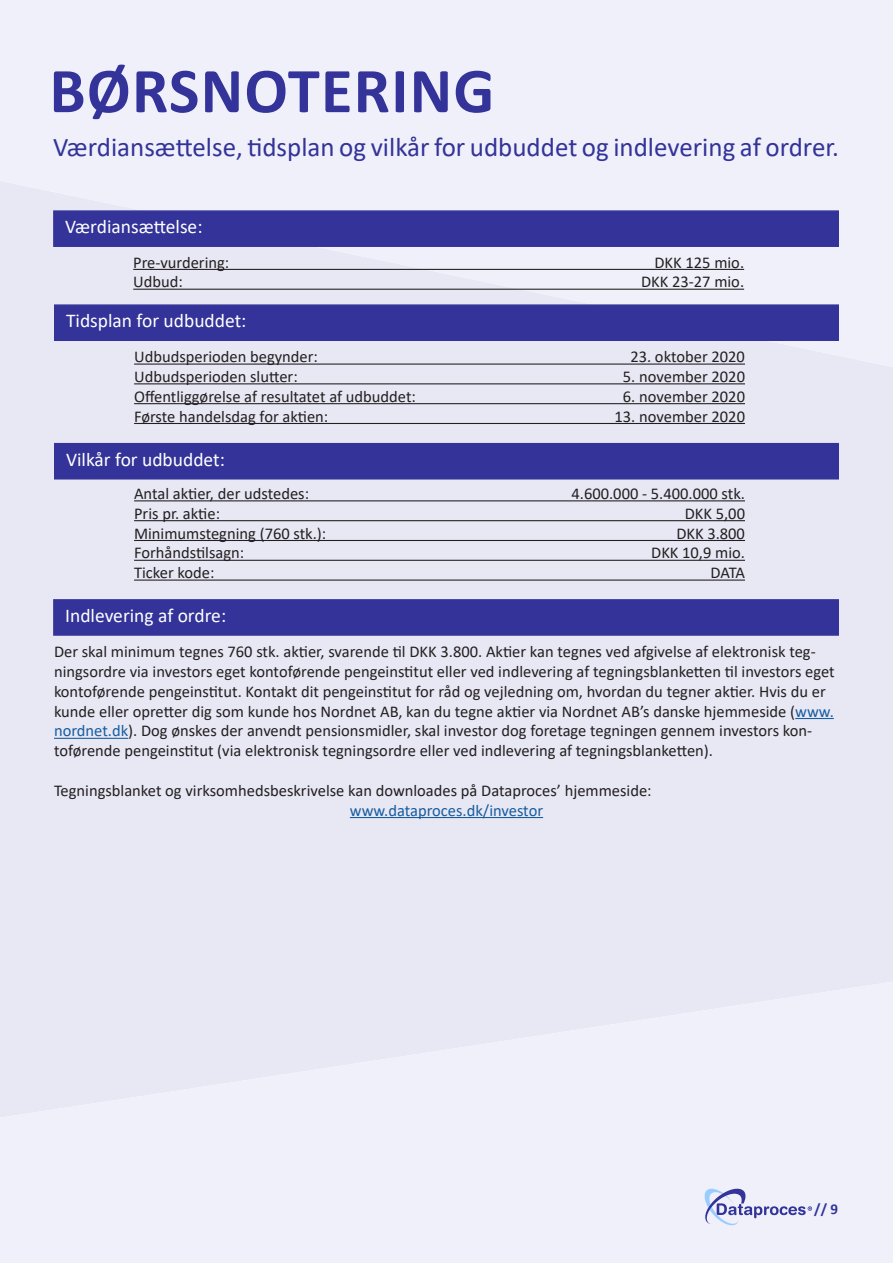
<style>
.page{position:relative;width:893px;height:1263px;background:#fff}
.page>*{position:absolute;margin:0;border:0;box-sizing:border-box;transform-origin:0 0}
.Hvid_overskrift_1{font:700 64.5px "Calibri";letter-spacing:.02em;color:#339}
.Mørk_blå_overskrift{font:27px "Calibri";color:#339}
.t1{font:19.5px "Calibri";color:#fff}
.t2{font:16.5px/19.8px "Calibri";color:#231f20}
.t3{font:16.5px "Calibri";color:#175d9e}
.Mørk_blå_overskrift-2{font:700 15px "Calibri";color:#339}
.s1{color:#175d9e}
</style>
<div class="page">
<div style="left:0;top:367px;width:893px;height:614px;background:#e8e8f5"></div>
<div style="left:0;top:0;width:893px;height:367px;background:#f0f0fa"></div>
<div style="left:0;top:981px;width:893px;height:282px;background:#f0f0fa"></div>
<hr style="left:133px;top:269px;width:611px;height:1px;background:#231f20">
<hr style="left:133px;top:289px;width:611px;height:1px;background:#231f20">
<hr style="left:134px;top:363px;width:611px;height:2px;background:#231f20">
<hr style="left:134px;top:383px;width:611px;height:1px;background:#231f20">
<hr style="left:134px;top:403px;width:611px;height:1px;background:#231f20">
<hr style="left:134px;top:423px;width:611px;height:1px;background:#231f20">
<hr style="left:134px;top:500px;width:611px;height:1px;background:#231f20">
<hr style="left:134px;top:520px;width:611px;height:1px;background:#231f20">
<hr style="left:134px;top:540px;width:611px;height:1px;background:#231f20">
<hr style="left:134px;top:560px;width:611px;height:1px;background:#231f20">
<hr style="left:134px;top:579px;width:611px;height:2px;background:#231f20">
<hr style="left:795px;top:718px;width:39px;height:1px;background:#175d9e">
<hr style="left:54px;top:738px;width:74px;height:1px;background:#175d9e">
<hr style="left:350px;top:817px;width:193px;height:1px;background:#175d9e">
<svg style="left:705px;top:1189px;width:107px;height:36px"></svg>
<div style="left:54px;top:304px;width:785px;height:37px;background:#339;border:2px solid #339"></div>
<div style="left:54px;top:443px;width:785px;height:36px;background:#339"></div>
<div style="left:53px;top:599px;width:786px;height:37px;background:#339;border:2px solid #339"></div>
<div style="left:53px;top:210px;width:786px;height:37px;background:#339;border:2px solid #339"></div>
<p class="Hvid_overskrift_1" style="left:49px;top:45px;width:447px">BØRSNOTERING</p>
<p class="Mørk_blå_overskrift" style="left:53px;top:128px;width:787px">Værdiansættelse, tidsplan og vilkår for udbuddet og indlevering af ordrer.</p>
<p class="t1" style="left:65px;top:213px;width:139px">Værdiansættelse:</p>
<p class="t2" style="left:133px;top:252px;width:98px">Pre-vurdering:</p>
<p class="t2" style="left:654px;top:252px;width:91px">DKK 125 mio.</p>
<p class="t2" style="left:133px;top:272px;width:51px">Udbud:</p>
<p class="t2" style="left:641px;top:272px;width:105px">DKK 23-27 mio.</p>
<p class="t1" style="left:66px;top:307px;width:182px">Tidsplan for udbuddet:</p>
<p class="t2" style="left:134px;top:346px;width:185px">Udbudsperioden begynder:</p>
<p class="t2" style="left:630px;top:346px;width:116px">23. oktober 2020</p>
<p class="t2" style="left:134px;top:366px;width:165px">Udbudsperioden slutter:</p>
<p class="t2" style="left:623px;top:366px;width:124px">5. november 2020</p>
<p class="t2" style="left:134px;top:386px;width:283px">Offentliggørelse af resultatet af udbuddet:</p>
<p class="t2" style="left:623px;top:386px;width:124px">6. november 2020</p>
<p class="t2" style="left:134px;top:406px;width:196px">Første handelsdag for aktien:</p>
<p class="t2" style="left:615px;top:406px;width:132px">13. november 2020</p>
<p class="t1" style="left:66px;top:446px;width:160px">Vilkår for udbuddet:</p>
<p class="t2" style="left:134px;top:483px;width:177px">Antal aktier, der udstedes:</p>
<p class="t2" style="left:571px;top:483px;width:175px">4.600.000 - 5.400.000 stk.</p>
<p class="t2" style="left:134px;top:503px;width:88px">Pris pr. aktie:</p>
<p class="t2" style="left:685px;top:503px;width:62px">DKK 5,00</p>
<p class="t2" style="left:134px;top:523px;width:194px">Minimumstegning (760 stk.):</p>
<p class="t2" style="left:676px;top:523px;width:70px">DKK 3.800</p>
<p class="t2" style="left:134px;top:543px;width:112px">Forhåndstilsagn:</p>
<p class="t2" style="left:651px;top:543px;width:95px">DKK 10,9 mio.</p>
<p class="t2" style="left:134px;top:562px;width:82px">Ticker kode:</p>
<p class="t2" style="left:710px;top:562px;width:36px">DATA</p>
<p class="t1" style="left:65px;top:602px;width:163px">Indlevering af ordre:</p>
<p class="t2" style="left:54px;top:641px;width:782px">Der skal minimum tegnes 760 stk. aktier, svarende til DKK 3.800. Aktier kan tegnes ved afgivelse af elektronisk teg&shy;ningsordre via investors eget kontoførende pengeinstitut eller ved indlevering af tegningsblanketten til investors eget kontoførende pengeinstitut. Kontakt dit pengeinstitut for råd og vejledning om, hvordan du tegner aktier. Hvis du er kunde eller opretter dig som kunde hos Nordnet AB, kan du tegne aktier via Nordnet AB’s danske hjemmeside (<span class="s1">www. nordnet.dk</span>). Dog ønskes der anvendt pensionsmidler, skal investor dog foretage tegningen gennem investors kon&shy;toførende pengeinstitut (via elektronisk tegningsordre eller ved indlevering af tegningsblanketten).</p>
<p class="t2" style="left:54px;top:780px;width:599px">Tegningsblanket og virksomhedsbeskrivelse kan downloades på Dataproces’ hjemmeside:</p>
<p class="t3" style="left:350px;top:799px;width:195px">www.dataproces.dk/investor</p>
<p class="Mørk_blå_overskrift-2" style="left:814px;top:1199px;width:25px">// 9</p>
</div>
